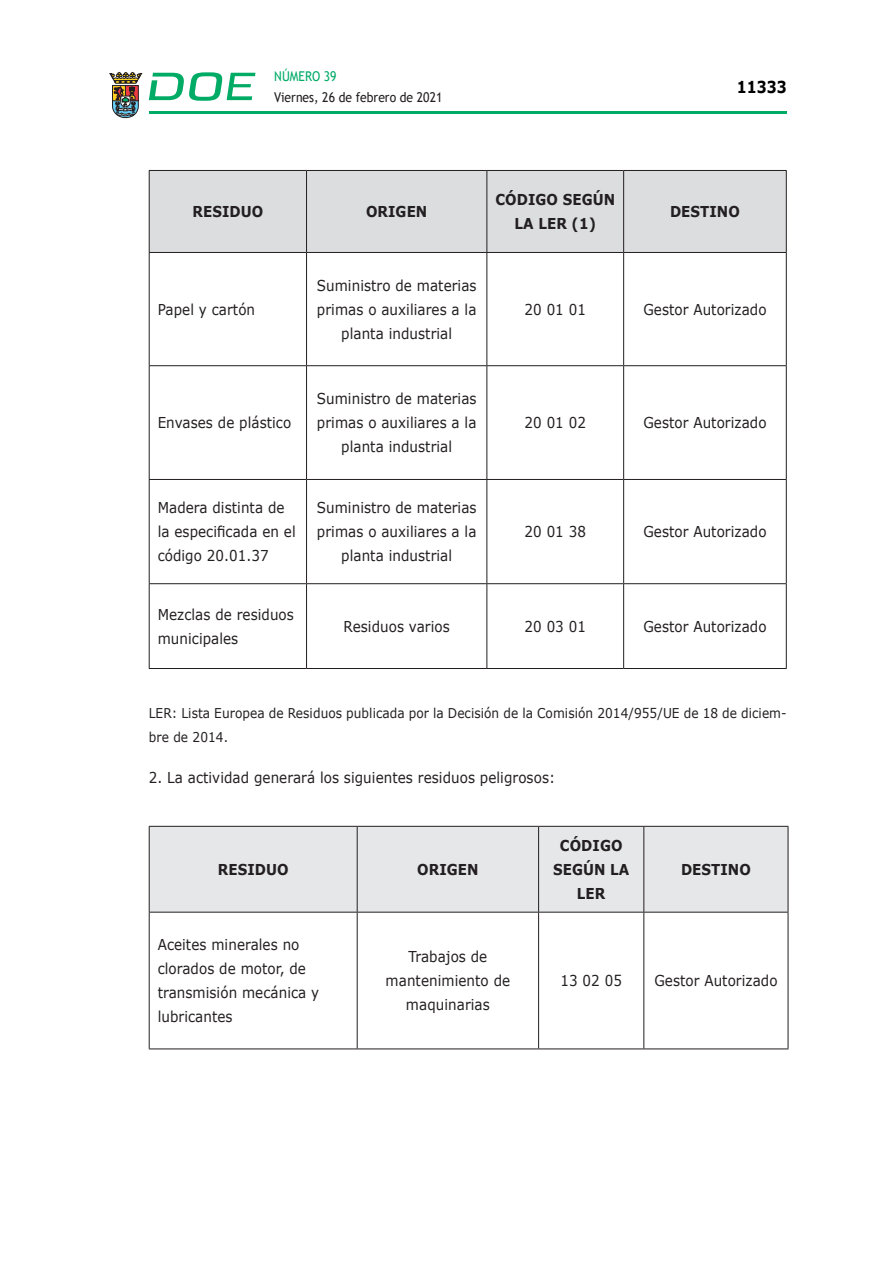
<style>
.page{position:relative;width:893px;height:1263px;background:#fff}
.page>*{position:absolute;margin:0;border:0;box-sizing:border-box;transform-origin:0 0}
.t1{font:700 16.5px "Verdana";color:#000;scale:.85 1}
.CUERPO_DE_TEXTO{font:15px/24px "Verdana";letter-spacing:.005em;color:#231f20;text-align:center;scale:.9 1}
.ENCABEZADO_TABLA{font:700 15px/24px "Verdana";letter-spacing:.005em;color:#231f20;text-align:center;scale:.9 1}
.CUERPO_DE_TEXTO-2{font:13.5px/24px "Verdana";letter-spacing:.005em;color:#231f20;scale:.9 1}
.t2{font:13.5px "Trebuchet MS";color:#231f20;scale:.9 1}
.t3{font:13.5px "Trebuchet MS";color:#00ab67;scale:.9 1}
</style>
<div class="page">
<hr style="left:149px;top:111px;width:638px;height:3px;background:#00ab66">
<svg style="left:109px;top:72px;width:33px;height:46px"></svg>
<svg style="left:149px;top:72px;width:106px;height:29px"></svg>
<div style="left:150px;top:171px;width:636px;height:81px;background:#dcdddf"></div>
<hr style="left:149px;top:170px;width:158px;height:1px;background:#231f20">
<hr style="left:149px;top:171px;width:1px;height:81px;background:#231f20">
<hr style="left:307px;top:170px;width:180px;height:1px;background:#231f20">
<hr style="left:306px;top:171px;width:1px;height:81px;background:#231f20">
<hr style="left:487px;top:170px;width:137px;height:1px;background:#231f20">
<hr style="left:486px;top:171px;width:1px;height:81px;background:#231f20">
<hr style="left:624px;top:170px;width:163px;height:1px;background:#231f20">
<hr style="left:623px;top:171px;width:1px;height:81px;background:#231f20">
<hr style="left:786px;top:171px;width:1px;height:81px;background:#231f20">
<hr style="left:149px;top:252px;width:158px;height:1px;background:#231f20">
<hr style="left:149px;top:253px;width:1px;height:112px;background:#231f20">
<hr style="left:307px;top:252px;width:180px;height:1px;background:#231f20">
<hr style="left:306px;top:253px;width:1px;height:112px;background:#231f20">
<hr style="left:487px;top:252px;width:137px;height:1px;background:#231f20">
<hr style="left:486px;top:253px;width:1px;height:112px;background:#231f20">
<hr style="left:624px;top:252px;width:163px;height:1px;background:#231f20">
<hr style="left:623px;top:253px;width:1px;height:112px;background:#231f20">
<hr style="left:786px;top:253px;width:1px;height:112px;background:#231f20">
<hr style="left:149px;top:365px;width:158px;height:1px;background:#231f20">
<hr style="left:149px;top:366px;width:1px;height:113px;background:#231f20">
<hr style="left:307px;top:365px;width:180px;height:1px;background:#231f20">
<hr style="left:306px;top:366px;width:1px;height:113px;background:#231f20">
<hr style="left:487px;top:365px;width:137px;height:1px;background:#231f20">
<hr style="left:486px;top:366px;width:1px;height:113px;background:#231f20">
<hr style="left:624px;top:365px;width:163px;height:1px;background:#231f20">
<hr style="left:623px;top:366px;width:1px;height:113px;background:#231f20">
<hr style="left:786px;top:366px;width:1px;height:113px;background:#231f20">
<hr style="left:149px;top:479px;width:158px;height:1px;background:#231f20">
<hr style="left:149px;top:480px;width:1px;height:103px;background:#231f20">
<hr style="left:307px;top:479px;width:180px;height:1px;background:#231f20">
<hr style="left:306px;top:480px;width:1px;height:103px;background:#231f20">
<hr style="left:487px;top:479px;width:137px;height:1px;background:#231f20">
<hr style="left:486px;top:480px;width:1px;height:103px;background:#231f20">
<hr style="left:624px;top:479px;width:163px;height:1px;background:#231f20">
<hr style="left:623px;top:480px;width:1px;height:103px;background:#231f20">
<hr style="left:786px;top:480px;width:1px;height:103px;background:#231f20">
<hr style="left:149px;top:583px;width:158px;height:1px;background:#231f20">
<hr style="left:149px;top:584px;width:1px;height:84px;background:#231f20">
<hr style="left:307px;top:583px;width:180px;height:1px;background:#231f20">
<hr style="left:306px;top:584px;width:1px;height:84px;background:#231f20">
<hr style="left:487px;top:583px;width:137px;height:1px;background:#231f20">
<hr style="left:486px;top:584px;width:1px;height:84px;background:#231f20">
<hr style="left:624px;top:583px;width:163px;height:1px;background:#231f20">
<hr style="left:623px;top:584px;width:1px;height:84px;background:#231f20">
<hr style="left:786px;top:584px;width:1px;height:84px;background:#231f20">
<hr style="left:149px;top:668px;width:158px;height:1px;background:#231f20">
<hr style="left:307px;top:668px;width:180px;height:1px;background:#231f20">
<hr style="left:487px;top:668px;width:137px;height:1px;background:#231f20">
<hr style="left:624px;top:668px;width:163px;height:1px;background:#231f20">
<div style="left:150px;top:827px;width:638px;height:85px;background:#e6e7e9"></div>
<hr style="left:149px;top:826px;width:208px;height:1px;background:#231f20">
<hr style="left:149px;top:827px;width:1px;height:85px;background:#231f20">
<hr style="left:357px;top:826px;width:182px;height:1px;background:#231f20">
<hr style="left:357px;top:827px;width:1px;height:85px;background:#231f20">
<hr style="left:539px;top:826px;width:105px;height:1px;background:#231f20">
<hr style="left:538px;top:827px;width:1px;height:85px;background:#231f20">
<hr style="left:644px;top:826px;width:144px;height:1px;background:#231f20">
<hr style="left:643px;top:827px;width:1px;height:85px;background:#231f20">
<hr style="left:788px;top:827px;width:1px;height:85px;background:#231f20">
<hr style="left:149px;top:912px;width:208px;height:1px;background:#231f20">
<hr style="left:149px;top:912px;width:1px;height:136px;background:#231f20">
<hr style="left:357px;top:912px;width:182px;height:1px;background:#231f20">
<hr style="left:357px;top:912px;width:1px;height:136px;background:#231f20">
<hr style="left:539px;top:912px;width:105px;height:1px;background:#231f20">
<hr style="left:538px;top:912px;width:1px;height:136px;background:#231f20">
<hr style="left:644px;top:912px;width:144px;height:1px;background:#231f20">
<hr style="left:643px;top:912px;width:1px;height:136px;background:#231f20">
<hr style="left:788px;top:912px;width:1px;height:136px;background:#231f20">
<hr style="left:149px;top:1048px;width:208px;height:1px;background:#231f20">
<hr style="left:357px;top:1048px;width:182px;height:1px;background:#231f20">
<hr style="left:539px;top:1048px;width:105px;height:1px;background:#231f20">
<hr style="left:644px;top:1048px;width:144px;height:1px;background:#231f20">
<p class="t3" style="left:274px;top:67px;width:71px">NÚMERO 39</p>
<p class="t2" style="left:274px;top:88px;width:188px">Viernes, 26 de febrero de 2021</p>
<p class="t1" style="left:737px;top:75px;width:60px">11333</p>
<p class="ENCABEZADO_TABLA" style="left:192px;top:199px;width:80px">RESIDUO</p>
<p class="ENCABEZADO_TABLA" style="left:366px;top:199px;width:70px">ORIGEN</p>
<p class="CUERPO_DE_TEXTO" style="left:158px;top:297px;width:110px">Papel y cartón</p>
<p class="CUERPO_DE_TEXTO" style="left:317px;top:273px;width:179px">Suministro de materias primas o auxiliares a la planta industrial</p>
<p class="ENCABEZADO_TABLA" style="left:495px;top:187px;width:135px">CÓDIGO SEGÚN<br>LA LER (1)</p>
<p class="ENCABEZADO_TABLA" style="left:670px;top:199px;width:79px">DESTINO</p>
<p class="CUERPO_DE_TEXTO" style="left:524px;top:297px;width:70px">20 01 01</p>
<p class="CUERPO_DE_TEXTO" style="left:643px;top:297px;width:138px">Gestor Autorizado</p>
<p class="CUERPO_DE_TEXTO" style="left:158px;top:411px;width:150px">Envases de plástico</p>
<p class="CUERPO_DE_TEXTO" style="left:317px;top:387px;width:179px">Suministro de materias primas o auxiliares a la planta industrial</p>
<p class="CUERPO_DE_TEXTO" style="left:158px;top:496px;width:155px;text-align:left">Madera distinta de la especificada en el código 20.01.37</p>
<p class="CUERPO_DE_TEXTO" style="left:317px;top:496px;width:179px">Suministro de materias primas o auxiliares a la planta industrial</p>
<p class="CUERPO_DE_TEXTO" style="left:524px;top:411px;width:70px">20 01 02</p>
<p class="CUERPO_DE_TEXTO" style="left:643px;top:411px;width:138px">Gestor Autorizado</p>
<p class="CUERPO_DE_TEXTO" style="left:524px;top:520px;width:70px">20 01 38</p>
<p class="CUERPO_DE_TEXTO" style="left:643px;top:520px;width:138px">Gestor Autorizado</p>
<p class="CUERPO_DE_TEXTO" style="left:158px;top:602px;width:153px;text-align:left">Mezclas de residuos municipales</p>
<p class="CUERPO_DE_TEXTO" style="left:344px;top:614px;width:120px">Residuos varios</p>
<p class="CUERPO_DE_TEXTO" style="left:524px;top:614px;width:70px">20 03 01</p>
<p class="CUERPO_DE_TEXTO" style="left:643px;top:614px;width:138px">Gestor Autorizado</p>
<p class="CUERPO_DE_TEXTO-2" style="left:149px;top:701px;width:710px">LER: Lista Europea de Residuos publicada por la Decisión de la Comisión 2014/955/UE de 18 de diciem&shy;bre de 2014.</p>
<p class="CUERPO_DE_TEXTO" style="left:149px;top:766px;width:453px">2. La actividad generará los siguientes residuos peligrosos:</p>
<p class="ENCABEZADO_TABLA" style="left:218px;top:857px;width:80px">RESIDUO</p>
<p class="ENCABEZADO_TABLA" style="left:417px;top:857px;width:70px">ORIGEN</p>
<p class="CUERPO_DE_TEXTO" style="left:158px;top:933px;width:181px;text-align:left">Aceites minerales no clorados de motor, de transmisión mecánica y lubricantes</p>
<p class="CUERPO_DE_TEXTO" style="left:386px;top:945px;width:140px">Trabajos de mantenimiento de maquinarias</p>
<p class="ENCABEZADO_TABLA" style="left:553px;top:833px;width:86px">CÓDIGO<br>SEGÚN LA<br>LER</p>
<p class="ENCABEZADO_TABLA" style="left:681px;top:857px;width:79px">DESTINO</p>
<p class="CUERPO_DE_TEXTO" style="left:560px;top:969px;width:70px">13 02 05</p>
<p class="CUERPO_DE_TEXTO" style="left:654px;top:969px;width:138px">Gestor Autorizado</p>
</div>
